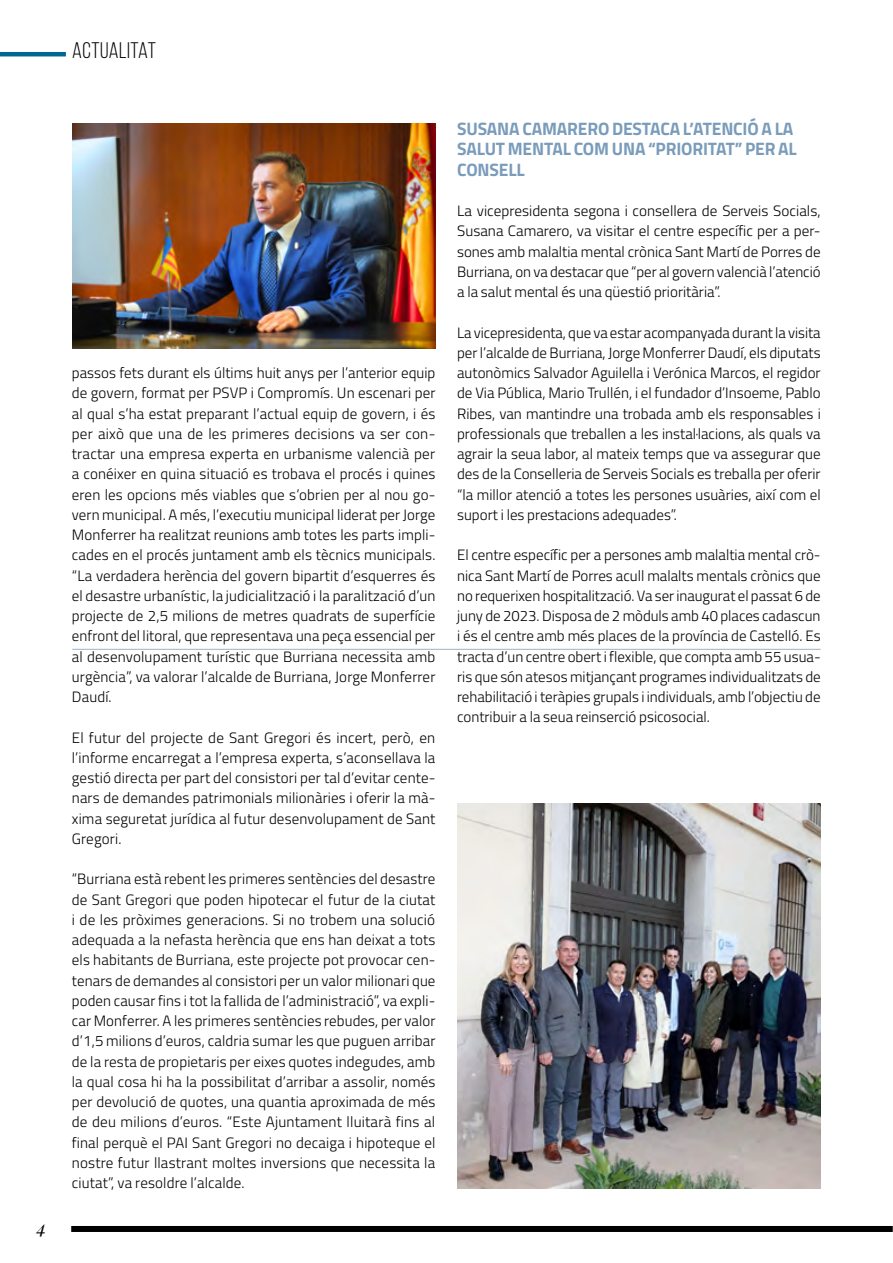
<style>
.page{position:relative;width:893px;height:1263px;background:#fff}
.page>*{position:absolute;margin:0;border:0;box-sizing:border-box;transform-origin:0 0}
.t1{font:22.5px "Bebas Neue";letter-spacing:.02em;color:#000}
.t2{font:700 18px/20.2px "Titillium";letter-spacing:-.01em;color:#7a9cbb}
.t3{font:italic 18px "Playfair Display";color:#000}
.t4{font:300 15px/20.2px "Titillium";color:#000;text-align:justify}
</style>
<div class="page">
<div style="left:71px;top:1226px;width:822px;height:6px;background:#000"></div>
<hr style="left:0;top:52px;width:66px;height:4px;background:#006792">
<img style="left:457px;top:803px;width:364px;height:385px">
<img style="left:72px;top:123px;width:363px;height:226px">
<hr style="left:72px;top:649px;width:749px;height:1px;background:#9bb1ca">
<p class="t3" style="left:37px;top:1215px;width:11px">4</p>
<h1 class="t1" style="left:72px;top:39px;width:85px">ACTUALITAT</h1>
<p class="t4" style="left:72px;top:362px;width:365px">passos fets durant els últims huit anys per l’anterior equip de govern, format per PSVP i Compromís. Un escenari per al qual s’ha estat preparant l’actual equip de govern, i és per això que una de les primeres decisions va ser con&shy;tractar una empresa experta en urbanisme valencià per a conéixer en quina situació es trobava el procés i quines eren les opcions més viables que s’obrien per al nou go&shy;vern municipal. A més, l’executiu municipal liderat per Jorge Monferrer ha realitzat reunions amb totes les parts impli&shy;cades en el procés juntament amb els tècnics municipals. “La verdadera herència del govern bipartit d’esquerres és el desastre urbanístic, la judicialització i la paralització d’un projecte de 2,5 milions de metres quadrats de superfície enfront del litoral, que representava una peça essencial per al desenvolupament turístic que Burriana necessita amb urgència”, va valorar l’alcalde de Burriana, Jorge Monferrer Daudí.</p>
<p class="t4" style="left:72px;top:726px;width:365px">El futur del projecte de Sant Gregori és incert, però, en l’informe encarregat a l’empresa experta, s’aconsellava la gestió directa per part del consistori per tal d’evitar cente&shy;nars de demandes patrimonials milionàries i oferir la mà&shy;xima seguretat jurídica al futur desenvolupament de Sant Gregori.</p>
<p class="t4" style="left:72px;top:868px;width:365px">“Burriana està rebent les primeres sentències del desastre de Sant Gregori que poden hipotecar el futur de la ciutat i de les pròximes generacions. Si no trobem una solució adequada a la nefasta herència que ens han deixat a tots els habitants de Burriana, este projecte pot provocar cen&shy;tenars de demandes al consistori per un valor milionari que poden causar fins i tot la fallida de l’administració”, va expli&shy;car Monferrer. A les primeres sentències rebudes, per valor d’1,5 milions d’euros, caldria sumar les que puguen arribar de la resta de propietaris per eixes quotes indegudes, amb la qual cosa hi ha la possibilitat d’arribar a assolir, només per devolució de quotes, una quantia aproximada de més de deu milions d’euros. “Este Ajuntament lluitarà fins al final perquè el PAI Sant Gregori no decaiga i hipoteque el nostre futur llastrant moltes inversions que necessita la ciutat”, va resoldre l’alcalde.</p>
<p class="t2" style="left:457px;top:118px;width:341px">SUSANA CAMARERO DESTACA L’ATENCIÓ A LA<br>SALUT MENTAL COM UNA “PRIORITAT” PER AL<br>CONSELL</p>
<p class="t4" style="left:457px;top:200px;width:365px">La vicepresidenta segona i consellera de Serveis Socials, Susana Camarero, va visitar el centre específic per a per&shy;sones amb malaltia mental crònica Sant Martí de Porres de Burriana, on va destacar que “per al govern valencià l’atenció a la salut mental és una qüestió prioritària”.</p>
<p class="t4" style="left:457px;top:321px;width:365px">La vicepresidenta, que va estar acompanyada durant la visita per l’alcalde de Burriana, Jorge Monferrer Daudí, els diputats autonòmics Salvador Aguilella i Verónica Marcos, el regidor de Via Pública, Mario Trullén, i el fundador d’Insoeme, Pablo Ribes, van mantindre una trobada amb els responsables i professionals que treballen a les instal·lacions, als quals va agrair la seua labor, al mateix temps que va assegurar que des de la Conselleria de Serveis Socials es treballa per oferir “la millor atenció a totes les persones usuàries, així com el suport i les prestacions adequades”.</p>
<p class="t4" style="left:457px;top:544px;width:365px">El centre específic per a persones amb malaltia mental crò&shy;nica Sant Martí de Porres acull malalts mentals crònics que no requerixen hospitalització. Va ser inaugurat el passat 6 de juny de 2023. Disposa de 2 mòduls amb 40 places cadascun i és el centre amb més places de la província de Castelló. Es tracta d’un centre obert i flexible, que compta amb 55 usua&shy;ris que són atesos mitjançant programes individualitzats de rehabilitació i teràpies grupals i individuals, amb l’objectiu de contribuir a la seua reinserció psicosocial.</p>
</div>
